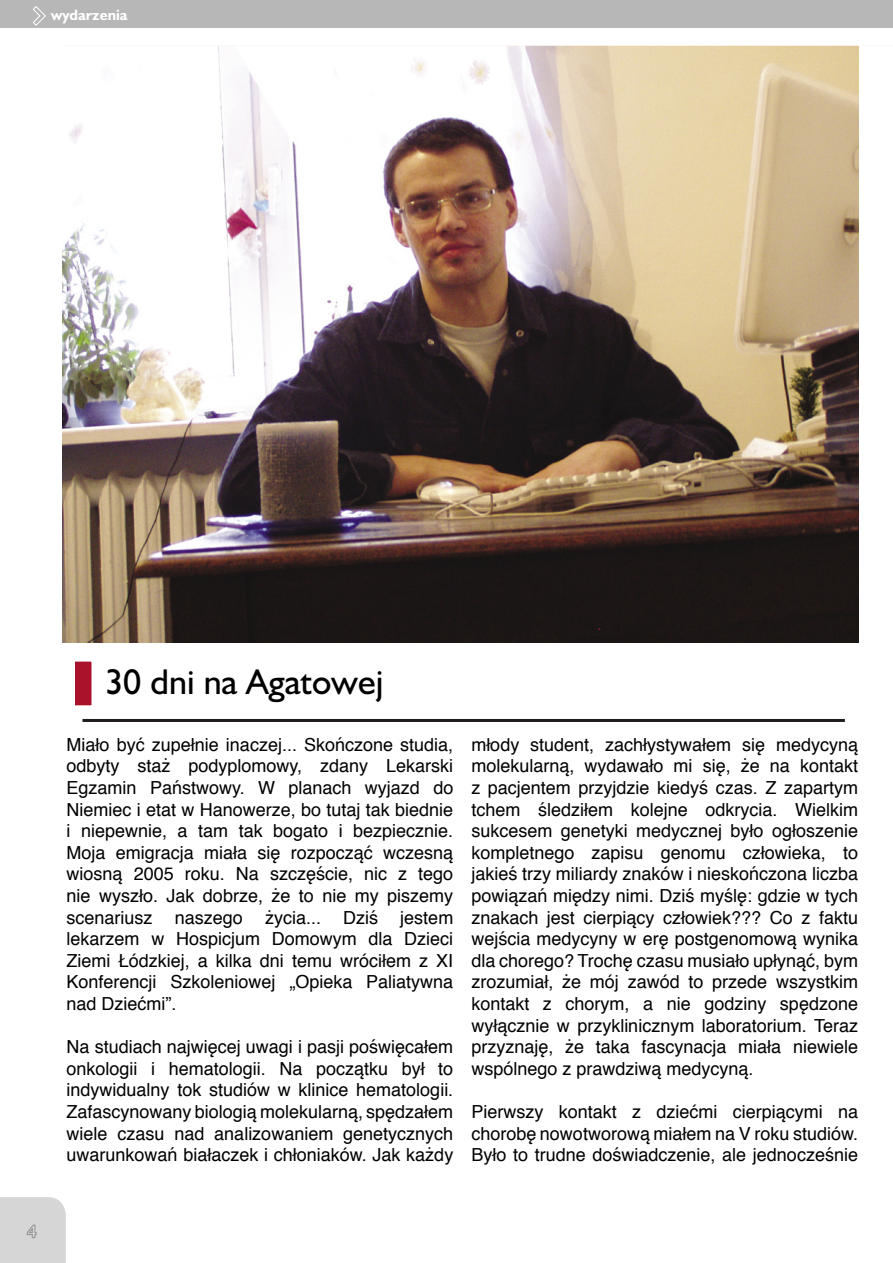
<style>
.page{position:relative;width:893px;height:1263px;background:#fff}
.page>*{position:absolute;margin:0;border:0;box-sizing:border-box;transform-origin:0 0}
.t1{font:36px "Humanist 521 PL";color:#000}
.t2{font:18px/21.6px "Helvetica";color:#000;text-align:justify}
.t3{font:700 15px "Humanist 521 PL";color:#fff}
.s1{color:#fff}
</style>
<div class="page">
<div style="left:0;top:1197px;width:66px;height:66px;background:#d6d6d6"></div>
<img style="left:62px;top:45px;width:796px;height:597px">
<hr style="left:67px;top:44px;width:826px;height:2px;background:#fff">
<div style="left:0;top:0;width:893px;height:27px;background:#b7b7b7"></div>
<svg style="left:33px;top:6px;width:13px;height:19px"></svg>
<hr style="left:82px;top:719px;width:763px;height:3px;background:#211c1c">
<div style="left:72px;top:659px;width:22px;height:49px;background:#a9122a;border:3px solid #fff"></div>
<p class="t3" style="left:51px;top:5px;width:78px">wydarzenia</p>
<h1 class="t1" style="left:105px;top:659px;width:280px">30 dni na Agatowej</h1>
<p class="t2" style="left:67px;top:735px;width:388px">Miało być zupełnie inaczej... Skończone studia, odbyty staż podyplomowy, zdany Lekarski Egzamin Państwowy. W planach wyjazd do Niemiec i etat w Hanowerze, bo tutaj tak biednie i niepewnie, a tam tak bogato i bezpiecznie.<br>Moja emigracja miała się rozpocząć wczesną wiosną 2005 roku. Na szczęście, nic z tego nie wyszło. Jak dobrze, że to nie my piszemy scenariusz naszego życia... Dziś jestem lekarzem w Hospicjum Domowym dla Dzieci Ziemi Łódzkiej, a kilka dni temu wróciłem z XI Konferencji Szkoleniowej „Opieka Paliatywna nad Dziećmi”.<span class="s1">..</span></p>
<p class="t2" style="left:67px;top:1037px;width:388px">Na studiach najwięcej uwagi i pasji poświęcałem onkologii i hematologii. Na początku był to indywidualny tok studiów w klinice hematologii.<br>Zafascynowany biologią molekularną, spędzałem wiele czasu nad analizowaniem genetycznych uwarunkowań białaczek i chłoniaków. Jak każdy</p>
<p class="t2" style="left:471px;top:735px;width:388px">młody student, zachłystywałem się medycyną molekularną, wydawało mi się, że na kontakt z pacjentem przyjdzie kiedyś czas. Z zapartym tchem śledziłem kolejne odkrycia. Wielkim sukcesem genetyki medycznej było ogłoszenie kompletnego zapisu genomu człowieka, to jakieś trzy miliardy znaków i nieskończona liczba powiązań między nimi. Dziś myślę: gdzie w tych znakach jest cierpiący człowiek??? Co z faktu wejścia medycyny w erę postgenomową wynika dla chorego? Trochę czasu musiało upłynąć, bym zrozumiał, że mój zawód to przede wszystkim kontakt z chorym, a nie godziny spędzone wyłącznie w przyklinicznym laboratorium. Teraz przyznaję, że taka fascynacja miała niewiele wspólnego z prawdziwą medycyną.</p>
<p class="t2" style="left:471px;top:1102px;width:388px">Pierwszy kontakt z dziećmi cierpiącymi na chorobę nowotworową miałem na V roku studiów.<br>Było to trudne doświadczenie, ale jednocześnie</p>
</div>
